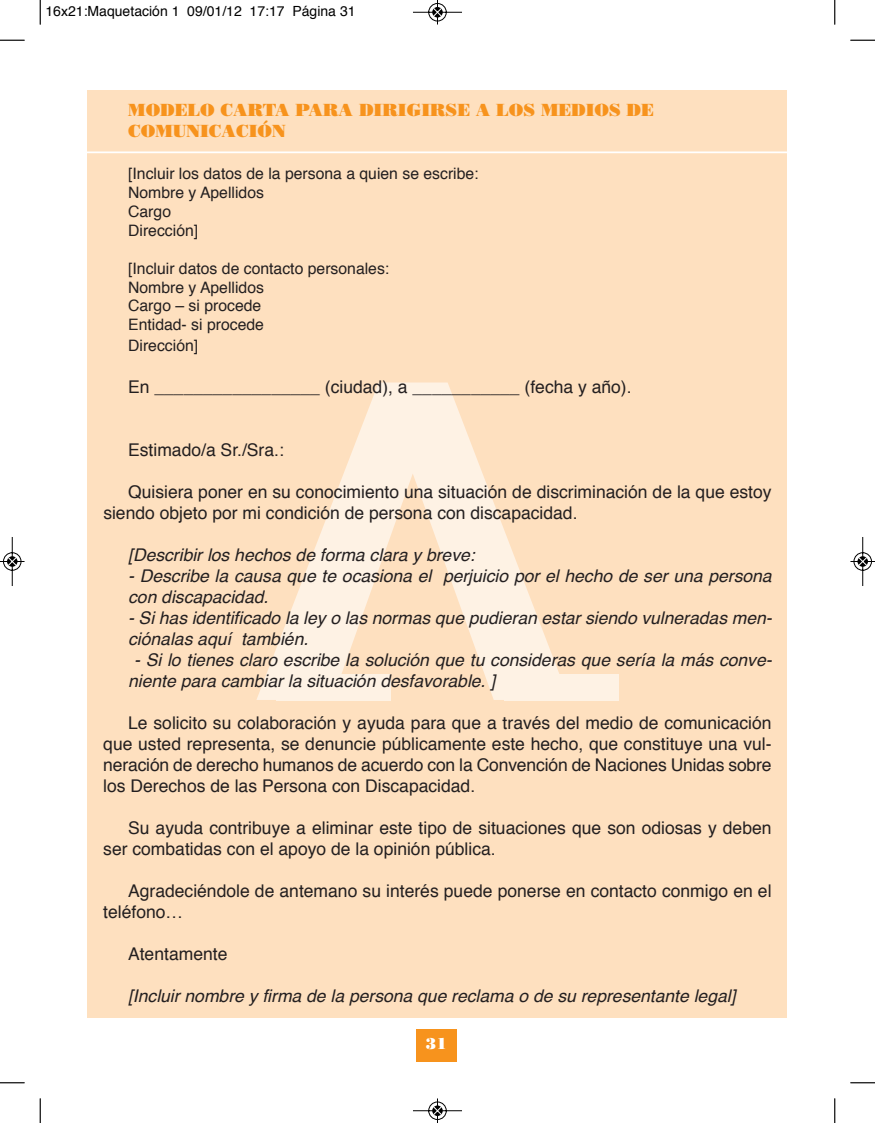
<style>
.page{position:relative;width:875px;height:1123px;background:#fff}
.page>*{position:absolute;margin:0;border:0;box-sizing:border-box;transform-origin:0 0}
.t1{font:17.5px/21px "Helvetica";color:#231f20}
.t2{font:italic 17.5px/21px "Helvetica";color:#231f20}
.t3{font:17.5px/21.9px "Bodoni Std Poster";color:#f7931d}
.t4{font:15.75px/19.2px "Helvetica";color:#231f20}
.t5{font:15.75px "Bodoni Std Poster";color:#fff}
.t6{font:14px "Helvetica";color:#000}
</style>
<div class="page">
<div style="left:87px;top:90px;width:699px;height:927px;background:#fee0bf"></div>
<svg style="left:256px;top:382px;width:303px;height:318px"></svg>
<div style="left:277px;top:674px;width:114px;height:26px;background:#fef2e4"></div>
<div style="left:504px;top:674px;width:114px;height:26px;background:#fef2e4"></div>
<div style="left:416px;top:1028px;width:40px;height:33px;background:#f7931d"></div>
<hr style="left:80px;top:151px;width:722px;height:2px;background:#fff">
<svg style="left:40px;top:0;width:1px;height:25px"></svg>
<svg style="left:0;top:40px;width:24px;height:1px"></svg>
<svg style="left:834px;top:0;width:1px;height:25px"></svg>
<svg style="left:850px;top:40px;width:24px;height:1px"></svg>
<svg style="left:40px;top:1098px;width:1px;height:24px"></svg>
<svg style="left:0;top:1082px;width:24px;height:1px"></svg>
<svg style="left:834px;top:1098px;width:1px;height:24px"></svg>
<svg style="left:850px;top:1082px;width:24px;height:1px"></svg>
<svg style="left:413px;top:0;width:49px;height:25px"></svg>
<svg style="left:413px;top:1098px;width:49px;height:24px"></svg>
<svg style="left:0;top:537px;width:25px;height:49px"></svg>
<svg style="left:850px;top:537px;width:24px;height:49px"></svg>
<p class="t6" style="left:46px;top:5px;width:311px">16x21:Maquetación 1 09/01/12 17:17 Página 31</p>
<p class="t3" style="left:128px;top:98px;width:527px">MODELO CARTA PARA DIRIGIRSE A LOS MEDIOS DE<br>COMUNICACIÓN</p>
<p class="t4" style="left:128px;top:165px;width:352px">[Incluir los datos de la persona a quien se escribe:<br>Nombre y Apellidos<br>Cargo<br>Dirección]</p>
<p class="t4" style="left:128px;top:260px;width:262px">[Incluir datos de contacto personales:<br>Nombre y Apellidos<br>Cargo – si procede<br>Entidad- si procede<br>Dirección]</p>
<p class="t1" style="left:128px;top:377px;width:505px">En _________________ (ciudad), a ___________ (fecha y año).</p>
<p class="t1" style="left:128px;top:440px;width:157px">Estimado/a Sr./Sra.:</p>
<p class="t1" style="left:103px;top:482px;width:669px;text-indent:25px">Quisiera poner en su conocimiento una situación de discriminación de la que estoy siendo objeto por mi condición de persona con discapacidad.</p>
<p class="t2" style="left:128px;top:545px;width:348px">[Describir los hechos de forma clara y breve:</p>
<p class="t2" style="left:128px;top:566px;width:644px">- Describe la causa que te ocasiona el perjuicio por el hecho de ser una persona con discapacidad.</p>
<p class="t2" style="left:128px;top:608px;width:643px">- Si has identificado la ley o las normas que pudieran estar siendo vulneradas men&shy;ciónalas aquí también.</p>
<p class="t2" style="left:128px;top:650px;width:643px;text-indent:6px">- Si lo tienes claro escribe la solución que tu consideras que sería la más conve&shy;niente para cambiar la situación desfavorable. ]</p>
<p class="t1" style="left:103px;top:713px;width:669px;text-align:justify;text-indent:25px">Le solicito su colaboración y ayuda para que a través del medio de comunicación que usted representa, se denuncie públicamente este hecho, que constituye una vul&shy;neración de derecho humanos de acuerdo con la Convención de Naciones Unidas sobre los Derechos de las Persona con Discapacidad.</p>
<p class="t1" style="left:103px;top:818px;width:669px;text-indent:25px">Su ayuda contribuye a eliminar este tipo de situaciones que son odiosas y deben ser combatidas con el apoyo de la opinión pública.</p>
<p class="t1" style="left:103px;top:881px;width:669px;text-indent:25px">Agradeciéndole de antemano su interés puede ponerse en contacto conmigo en el teléfono…</p>
<p class="t1" style="left:128px;top:944px;width:101px">Atentamente</p>
<p class="t2" style="left:128px;top:986px;width:608px">[Incluir nombre y firma de la persona que reclama o de su representante legal]</p>
<p class="t5" style="left:426px;top:1034px;width:23px">31</p>
</div>
